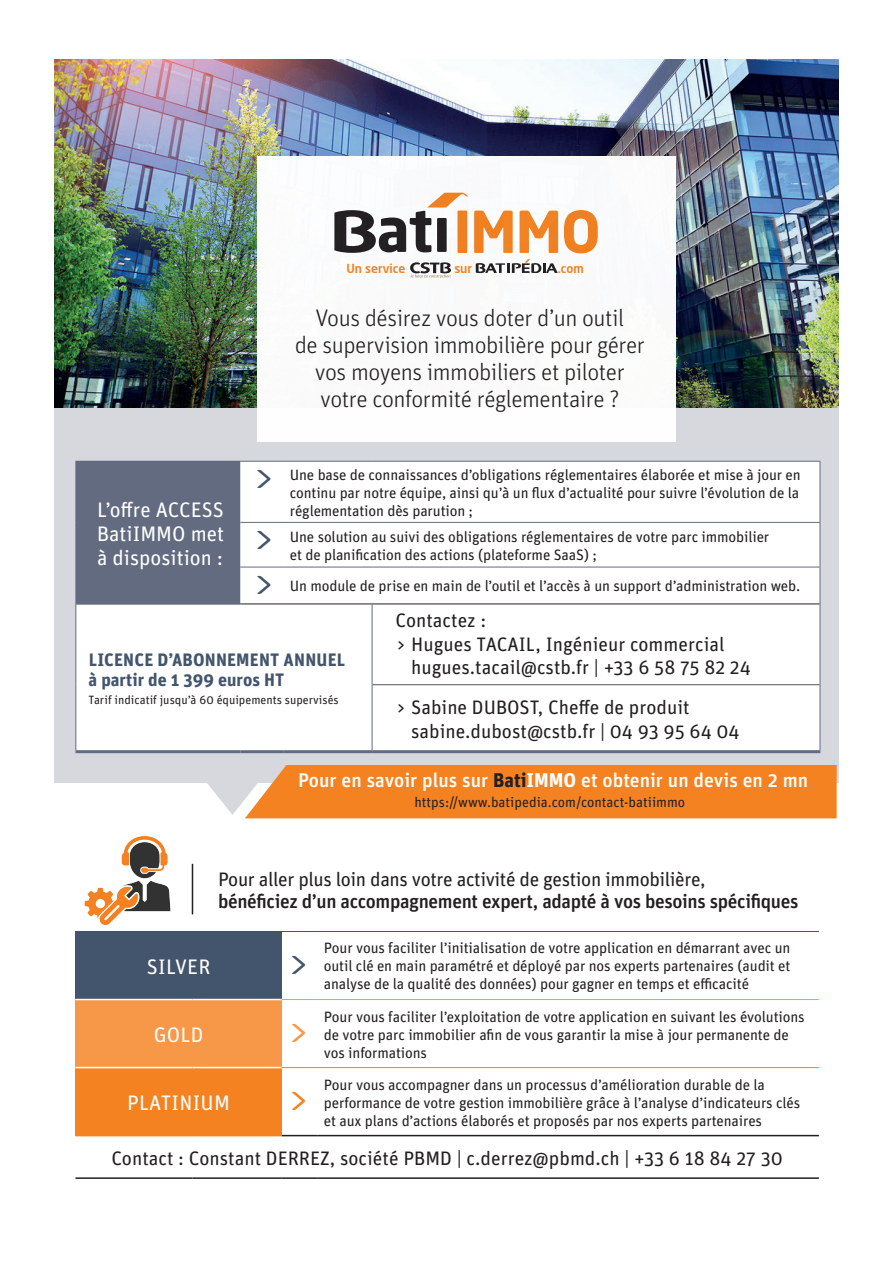
<style>
.page{position:relative;width:893px;height:1263px;background:#fff}
.page>*{position:absolute;margin:0;border:0;box-sizing:border-box;transform-origin:0 0}
.t1{font:700 57px "Neo Sans";color:#f58220}
.t2{font:36px "Neo Sans";color:#43556c}
.t3{font:36px "Neo Sans";color:#f79848}
.t4{font:36px "Neo Sans";color:#f58220}
.t5{font:300 24px/27px "Unit OT";letter-spacing:-.02em;color:#231f20;text-align:center}
.t6{font:21px/24px "Unit OT";color:#fff;text-align:justify}
.t7{font:500 19.8px "Unit OT";color:#fff}
.t8{font:19.5px/23.4px "Unit OT";color:#231f20}
.t9{font:500 19.5px "Unit OT";letter-spacing:-.02em;color:#231f20}
.t10{font:19.5px "Unit OT";letter-spacing:-.02em;color:#231f20}
.t11{font:700 18px/19.5px "Unit OT";letter-spacing:.01em;color:#43556c}
.t12{font:15px/18px "Unit OT";letter-spacing:-.01em;color:#231f20}
.t13{font:14.1px "Unit OT";color:#231f20}
.t14{font:500 12.3px "Neo Sans";color:#f58220}
.t15{font:12px "Unit OT";color:#231f20}
.s1{font-weight:700;color:#231f20}
.s2{font-weight:700}
</style>
<div class="page">
<div style="left:54px;top:400px;width:785px;height:383px;background:#d7d8de"></div>
<img style="left:54px;top:59px;width:785px;height:348px">
<svg style="left:76px;top:462px;width:744px;height:288px;fill:#fff"></svg>
<hr style="left:75px;top:461px;width:165px;height:1px;background:#626b7f">
<hr style="left:76px;top:603px;width:164px;height:2px;background:#626b7f">
<hr style="left:240px;top:603px;width:44px;height:1px;background:#231f20">
<hr style="left:284px;top:603px;width:88px;height:1px;background:#231f20">
<hr style="left:372px;top:603px;width:448px;height:1px;background:#231f20">
<hr style="left:240px;top:461px;width:44px;height:1px;background:#626b7f">
<hr style="left:284px;top:461px;width:88px;height:1px;background:#626b7f">
<hr style="left:372px;top:461px;width:448px;height:1px;background:#626b7f">
<hr style="left:240px;top:522px;width:44px;height:1px;background:#626b7f">
<hr style="left:284px;top:522px;width:88px;height:1px;background:#626b7f">
<hr style="left:372px;top:522px;width:448px;height:1px;background:#626b7f">
<hr style="left:240px;top:567px;width:44px;height:1px;background:#626b7f">
<hr style="left:284px;top:567px;width:88px;height:1px;background:#626b7f">
<hr style="left:372px;top:567px;width:448px;height:1px;background:#626b7f">
<hr style="left:75px;top:750px;width:165px;height:3px;background:#626b7f">
<hr style="left:240px;top:750px;width:44px;height:3px;background:#626b7f">
<hr style="left:284px;top:750px;width:88px;height:3px;background:#626b7f">
<hr style="left:372px;top:750px;width:448px;height:3px;background:#626b7f">
<hr style="left:372px;top:604px;width:1px;height:81px;background:#626b7f">
<hr style="left:372px;top:685px;width:1px;height:65px;background:#626b7f">
<hr style="left:820px;top:462px;width:1px;height:60px;background:#626b7f">
<hr style="left:820px;top:523px;width:1px;height:44px;background:#626b7f">
<hr style="left:820px;top:567px;width:1px;height:37px;background:#626b7f">
<hr style="left:820px;top:604px;width:1px;height:81px;background:#626b7f">
<hr style="left:820px;top:685px;width:1px;height:65px;background:#626b7f">
<hr style="left:75px;top:604px;width:1px;height:81px;background:#626b7f">
<hr style="left:75px;top:685px;width:1px;height:65px;background:#626b7f">
<hr style="left:75px;top:461px;width:1px;height:61px;background:#626b7f">
<hr style="left:75px;top:522px;width:1px;height:45px;background:#626b7f">
<hr style="left:75px;top:567px;width:1px;height:37px;background:#626b7f">
<hr style="left:372px;top:684px;width:448px;height:1px;background:#57585a">
<div style="left:75px;top:931px;width:207px;height:68px;background:#43556c"></div>
<div style="left:75px;top:999px;width:207px;height:68px;background:#f79848"></div>
<div style="left:75px;top:1067px;width:207px;height:68px;background:#f58220"></div>
<hr style="left:75px;top:999px;width:117px;height:1px;background:#fff">
<hr style="left:192px;top:999px;width:90px;height:1px;background:#fff">
<hr style="left:75px;top:1067px;width:117px;height:1px;background:#fff">
<hr style="left:192px;top:1067px;width:90px;height:1px;background:#fff">
<hr style="left:282px;top:999px;width:36px;height:1px;background:#f79848">
<hr style="left:318px;top:999px;width:501px;height:1px;background:#f79848">
<hr style="left:282px;top:1067px;width:36px;height:1px;background:#f58220">
<hr style="left:318px;top:1067px;width:501px;height:1px;background:#f58220">
<hr style="left:282px;top:1135px;width:36px;height:1px;background:#231f20">
<hr style="left:318px;top:1135px;width:501px;height:1px;background:#231f20">
<hr style="left:75px;top:1177px;width:117px;height:2px;background:#231f20">
<hr style="left:192px;top:1177px;width:90px;height:2px;background:#231f20">
<hr style="left:282px;top:1177px;width:36px;height:2px;background:#231f20">
<hr style="left:318px;top:1177px;width:501px;height:2px;background:#231f20">
<hr style="left:192px;top:864px;width:1px;height:50px;background:#231f20">
<hr style="left:75px;top:1135px;width:117px;height:1px;background:#f58220">
<hr style="left:192px;top:1135px;width:90px;height:1px;background:#f58220">
<hr style="left:282px;top:931px;width:36px;height:1px;background:#43556c">
<hr style="left:318px;top:931px;width:501px;height:1px;background:#43556c">
<img style="left:84px;top:836px;width:87px;height:89px">
<div style="left:258px;top:156px;width:418px;height:286px;background:#fff"></div>
<svg style="left:334px;top:192px;width:134px;height:61px"></svg>
<svg style="left:476px;top:259px;width:82px;height:14px"></svg>
<svg style="left:410px;top:262px;width:41px;height:15px"></svg>
<svg style="left:207px;top:765px;width:630px;height:53px"></svg>
<h1 class="t1" style="left:453px;top:195px;width:149px">IMMO</h1>
<h3 class="t6" style="left:97px;top:497px;width:129px">L’offre ACCESS BatiIMMO met à disposition :</h3>
<p class="t14" style="left:346px;top:261px;width:60px">Un service</p>
<p class="t14" style="left:454px;top:261px;width:19px">sur</p>
<p class="t14" style="left:558px;top:261px;width:28px">.com</p>
<h3 class="t5" style="left:295px;top:304px;width:352px">Vous désirez vous doter d’un outil<br>de supervision immobilière pour gérer vos moyens immobiliers et piloter votre conformité réglementaire ?</h3>
<h2 class="t2" style="left:253px;top:458px;width:23px">&gt;</h2>
<p class="t12" style="left:290px;top:465px;width:512px;text-align:justify">Une base de connaissances d’obligations réglementaires élaborée et mise à jour en continu par notre équipe, ainsi qu’à un flux d’actualité pour suivre l’évolution de la réglementation dès parution ;</p>
<h2 class="t2" style="left:253px;top:519px;width:23px">&gt;</h2>
<p class="t12" style="left:290px;top:527px;width:481px">Une solution au suivi des obligations réglementaires de votre parc immobilier et de planification des actions (plateforme SaaS) ;</p>
<h2 class="t2" style="left:253px;top:564px;width:23px">&gt;</h2>
<p class="t12" style="left:290px;top:577px;width:512px">Un module de prise en main de l’outil et l’accès à un support d’administration web.</p>
<h3 class="t8" style="left:395px;top:608px;width:92px">Contactez :</h3>
<p class="t11" style="left:89px;top:650px;width:258px">LICENCE D’ABONNEMENT ANNUEL à partir de 1 399 euros HT</p>
<p class="t15" style="left:89px;top:692px;width:252px">Tarif indicatif jusqu’à 60 équipements supervisés</p>
<h3 class="t8" style="left:411px;top:632px;width:341px;text-indent:-13px">&gt; Hugues TACAIL, Ingénieur commercial hugues.tacail@cstb.fr | +33 6 58 75 82 24</h3>
<h3 class="t8" style="left:411px;top:695px;width:330px;text-indent:-13px">&gt; Sabine DUBOST, Cheffe de produit sabine.dubost@cstb.fr | 04 93 95 64 04</h3>
<h3 class="t7" style="left:298px;top:767px;width:512px">Pour en savoir plus sur <span class="s1">Bati</span><span class="s2">IMMO</span> et obtenir un devis en 2 mn</h3>
<p class="t13" style="left:414px;top:793px;width:272px">https://www.batipedia.com/contact-batiimmo</p>
<h3 class="t10" style="left:218px;top:866px;width:489px">Pour aller plus loin dans votre activité de gestion immobilière,</h3>
<h3 class="t9" style="left:218px;top:889px;width:582px">bénéficiez d’un accompagnement expert, adapté à vos besoins spécifiques</h3>
<h3 class="t6" style="left:147px;top:954px;width:65px">SILVER</h3>
<h2 class="t2" style="left:288px;top:944px;width:23px">&gt;</h2>
<h3 class="t6" style="left:154px;top:1022px;width:51px">GOLD</h3>
<h2 class="t3" style="left:288px;top:1012px;width:23px">&gt;</h2>
<p class="t12" style="left:324px;top:939px;width:468px;text-align:justify">Pour vous faciliter l’initialisation de votre application en démarrant avec un outil clé en main paramétré et déployé par nos experts partenaires (audit et analyse de la qualité des données) pour gagner en temps et efficacité</p>
<p class="t12" style="left:324px;top:1007px;width:482px">Pour vous faciliter l’exploitation de votre application en suivant les évolutions de votre parc immobilier afin de vous garantir la mise à jour permanente de vos informations</p>
<p class="t12" style="left:324px;top:1075px;width:478px">Pour vous accompagner dans un processus d’amélioration durable de la performance de votre gestion immobilière grâce à l’analyse d’indicateurs clés et aux plans d’actions élaborés et proposés par nos experts partenaires</p>
<h3 class="t8" style="left:111px;top:1146px;width:673px">Contact : Constant DERREZ, société PBMD | c.derrez@pbmd.ch | +33 6 18 84 27 30</h3>
<h3 class="t6" style="left:127px;top:1090px;width:104px">PLATINIUM</h3>
<h2 class="t4" style="left:288px;top:1080px;width:23px">&gt;</h2>
</div>
